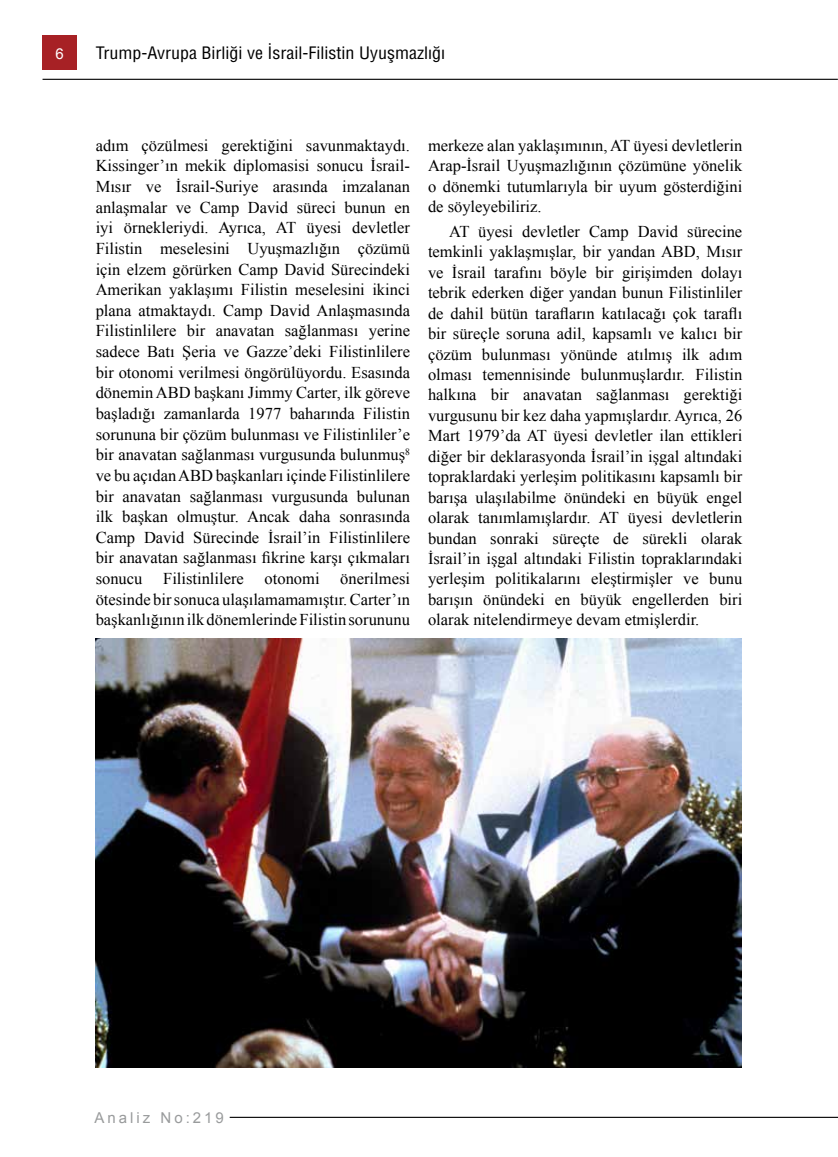
<style>
.page{position:relative;width:838px;height:1157px;background:#fff}
.page>*{position:absolute;margin:0;border:0;box-sizing:border-box;transform-origin:0 0}
.t1{font:condensed 16.8px "Helvetica LT Std";color:#000;scale:1.08 1}
.t2{font:16.5px/20.4px "Times New Roman";color:#000;text-align:justify}
.t3{font:15px "Arial";letter-spacing:.2em;color:#999b9c}
.t4{font:15px "Arial";color:#fff}
</style>
<div class="page">
<div style="left:43px;top:35px;width:34px;height:34px;background:#a72125"></div>
<hr style="left:43px;top:79px;width:795px;height:1px;background:#000">
<hr style="left:230px;top:1116px;width:608px;height:1px;background:#000">
<img style="left:96px;top:638px;width:646px;height:429px">
<p class="t4" style="left:56px;top:44px;width:10px">6</p>
<p class="t1" style="left:96px;top:42px;width:325px">Trump-Avrupa Birliği ve İsrail-Filistin Uyuşmazlığı</p>
<p class="t2" style="left:96px;top:135px;width:316px">adım çözülmesi gerektiğini savunmaktaydı.<br>Kissinger’ın mekik diplomasisi sonucu İsrail-Mısır ve İsrail-Suriye arasında imzalanan anlaşmalar ve Camp David süreci bunun en iyi örnekleriydi. Ayrıca, AT üyesi devletler Filistin meselesini Uyuşmazlığın çözümü için elzem görürken Camp David Sürecindeki Amerikan yaklaşımı Filistin meselesini ikinci plana atmaktaydı. Camp David Anlaşmasında Filistinlilere bir anavatan sağlanması yerine sadece Batı Şeria ve Gazze’deki Filistinlilere bir otonomi verilmesi öngörülüyordu. Esasında dönemin ABD başkanı Jimmy Carter, ilk göreve başladığı zamanlarda 1977 baharında Filistin sorununa bir çözüm bulunması ve Filistinliler’e bir anavatan sağlanması vurgusunda bulunmuş<sup>8 </sup>ve bu açıdan ABD başkanları içinde Filistinlilere bir anavatan sağlanması vurgusunda bulunan ilk başkan olmuştur. Ancak daha sonrasında Camp David Sürecinde İsrail’in Filistinlilere bir anavatan sağlanması fikrine karşı çıkmaları sonucu</p>
<p class="t2" style="left:96px;top:568px;width:316px;text-indent:245px">önerilmesi ötesinde bir sonuca ulaşılamamamıştır. Carter’ın başkanlığının ilk dönemlerinde Filistin sorununu</p>
<p class="t2" style="left:163px;top:568px;width:82px">Filistinlilere</p>
<p class="t2" style="left:264px;top:568px;width:57px">otonomi</p>
<p class="t2" style="left:428px;top:135px;width:316px">merkeze alan yaklaşımının, AT üyesi devletlerin Arap-İsrail Uyuşmazlığının çözümüne yönelik o dönemki tutumlarıyla bir uyum gösterdiğini de söyleyebiliriz.</p>
<p class="t2" style="left:428px;top:221px;width:316px;text-indent:21px">AT üyesi devletler Camp David sürecine temkinli yaklaşmışlar, bir yandan ABD, Mısır ve İsrail tarafını böyle bir girişimden dolayı tebrik ederken diğer yandan bunun Filistinliler de dahil bütün tarafların katılacağı çok taraflı bir süreçle soruna adil, kapsamlı ve kalıcı bir çözüm bulunması yönünde atılmış ilk adım olması temennisinde bulunmuşlardır. Filistin halkına bir anavatan sağlanması gerektiği vurgusunu bir kez daha yapmışlardır. Ayrıca, 26<br>Mart 1979’da AT üyesi devletler ilan ettikleri diğer bir deklarasyonda İsrail’in işgal altındaki topraklardaki yerleşim politikasını kapsamlı bir barışa ulaşılabilme önündeki en büyük engel olarak tanımlamışlardır. AT üyesi devletlerin bundan sonraki süreçte de sürekli olarak İsrail’in işgal altındaki Filistin topraklarındaki yerleşim politikalarını eleştirmişler ve bunu barışın önündeki en büyük engellerden biri olarak nitelendirmeye devam etmişlerdir.</p>
<p class="t3" style="left:94px;top:1107px;width:131px">Analiz No:219</p>
</div>
